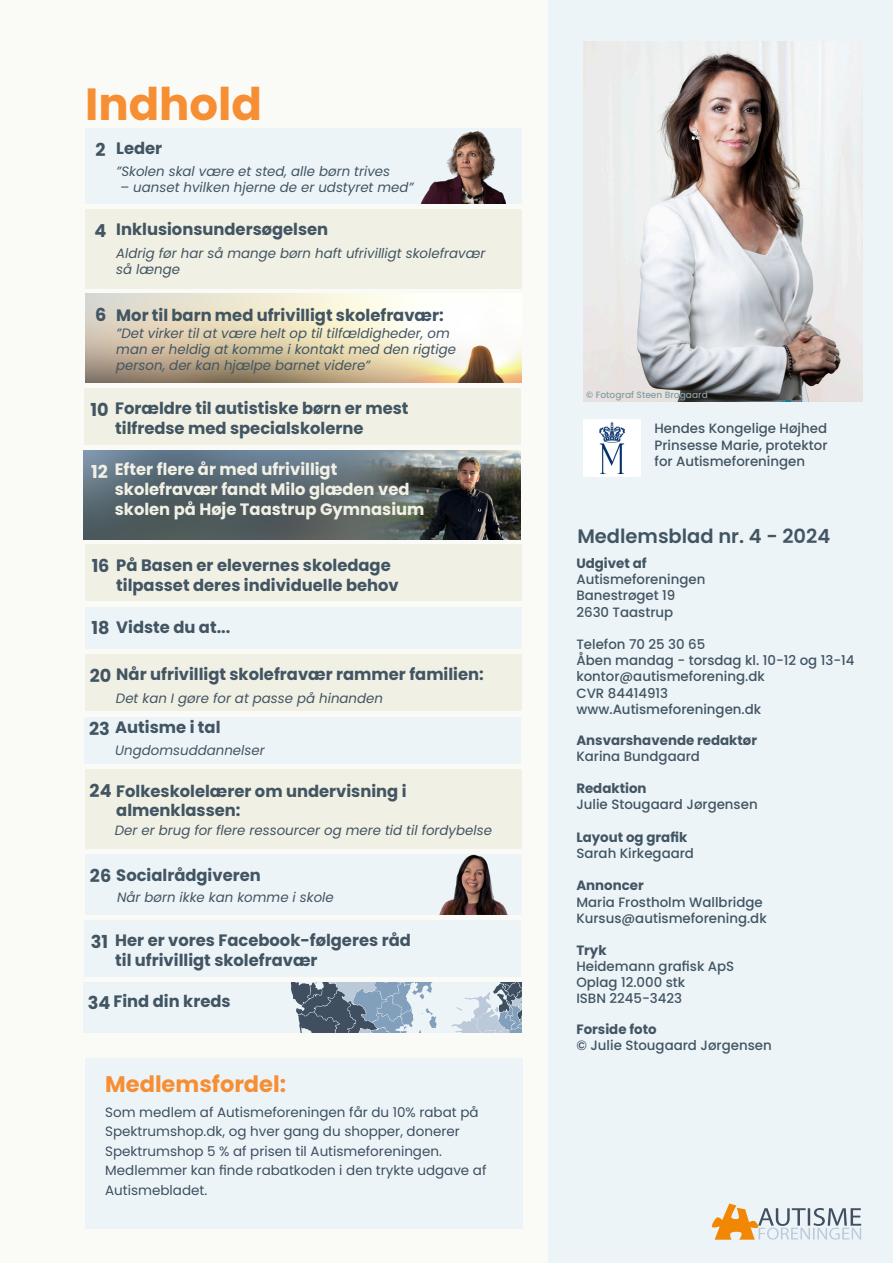
<style>
.page{position:relative;width:893px;height:1263px;background:#fafaf6}
.page>*{position:absolute;margin:0;border:0;box-sizing:border-box;transform-origin:0 0}
.t1{font:700 45px "Poppins";color:#f68f34}
.t2{font:700 22.5px "Poppins";color:#f68f34}
.t3{font:600 19.5px "Poppins";color:#425563}
.t4{font:700 17.85px "Poppins";color:#425563}
.t5{font:700 17.85px "Poppins";color:#f1f0e4}
.t6{font:700 16.5px "Poppins";color:#425563}
.t7{font:700 16.5px/19.8px "Poppins";color:#f1f0e4}
.t8{font:500 13.5px/16.2px "Poppins";color:#425563;text-align:justify}
.t9{font:italic 13.5px/16.2px "Poppins";color:#425563}
.t10{font:13.5px/19.5px "Poppins";color:#3c4f60}
.t11{font:700 13.5px "Poppins";color:#425563}
.t12{font:500 9.15px "Poppins";color:#849ea4}
.s1{font-size:17.85px}
</style>
<div class="page">
<div style="left:549px;top:0;width:344px;height:1263px;background:#edf4f8"></div>
<div style="left:85px;top:128px;width:437px;height:76px;background:#edf4f8"></div>
<img style="left:420px;top:131px;width:86px;height:73px">
<div style="left:85px;top:209px;width:437px;height:79px;background:#f1f0e4"></div>
<img style="left:85px;top:293px;width:437px;height:89px">
<div style="left:84px;top:388px;width:437px;height:56px;background:#f1f0e4"></div>
<div style="left:85px;top:545px;width:437px;height:56px;background:#f1f0e4"></div>
<div style="left:85px;top:769px;width:437px;height:80px;background:#f1f0e4"></div>
<div style="left:85px;top:854px;width:437px;height:60px;background:#edf4f8"></div>
<img style="left:439px;top:854px;width:69px;height:60px">
<div style="left:85px;top:607px;width:437px;height:41px;background:#edf4f8"></div>
<img style="left:84px;top:450px;width:437px;height:89px">
<div style="left:84px;top:920px;width:437px;height:56px;background:#edf4f8"></div>
<div style="left:84px;top:717px;width:437px;height:47px;background:#edf4f8"></div>
<div style="left:83px;top:982px;width:438px;height:50px;background:#edf4f8"></div>
<svg style="left:291px;top:982px;width:146px;height:50px"></svg>
<svg style="left:451px;top:982px;width:71px;height:50px"></svg>
<svg style="left:712px;top:1203px;width:149px;height:37px"></svg>
<img style="left:584px;top:41px;width:278px;height:361px">
<div style="left:584px;top:419px;width:57px;height:58px;background:#fff"></div>
<img style="left:600px;top:423px;width:25px;height:50px">
<div style="left:85px;top:654px;width:437px;height:56px;background:#f1f0e4"></div>
<div style="left:86px;top:1058px;width:437px;height:170px;background:#edf4f8"></div>
<p class="t1" style="left:85px;top:78px;width:178px">Indhold</p>
<p class="t4" style="left:96px;top:139px;width:12px">2</p>
<p class="t6" style="left:116px;top:139px;width:47px">Leder</p>
<p class="t9" style="left:116px;top:163px;width:275px">”Skolen skal være et sted, alle børn trives</p>
<p class="t9" style="left:120px;top:179px;width:295px">– uanset hvilken hjerne de er udstyret med”</p>
<p class="t4" style="left:95px;top:220px;width:13px">4</p>
<p class="t6" style="left:116px;top:220px;width:213px">Inklusionsundersøgelsen</p>
<p class="t9" style="left:116px;top:245px;width:370px">Aldrig før har så mange børn haft ufrivilligt skolefravær så længe</p>
<p class="t4" style="left:95px;top:304px;width:13px">6</p>
<p class="t6" style="left:116px;top:306px;width:329px">Mor til barn med ufrivilligt skolefravær:</p>
<p class="t9" style="left:116px;top:325px;width:341px">”Det virker til at være helt op til tilfældigheder, om man er heldig at komme i kontakt med den rigtige person, der kan hjælpe barnet videre”</p>
<p class="t6" style="left:90px;top:399px;width:320px"><span class="s1">10</span> Forældre til autistiske børn er mest</p>
<p class="t6" style="left:115px;top:419px;width:250px">tilfredse med specialskolerne</p>
<p class="t5" style="left:91px;top:461px;width:18px">12</p>
<p class="t7" style="left:115px;top:460px;width:311px">Efter flere år med ufrivilligt skolefravær fandt Milo glæden ved skolen på Høje Taastrup Gymnasium</p>
<p class="t6" style="left:92px;top:556px;width:301px"><span class="s1">16</span> På Basen er elevernes skoledage</p>
<p class="t6" style="left:116px;top:575px;width:284px">tilpasset deres individuelle behov</p>
<p class="t6" style="left:92px;top:617px;width:140px"><span class="s1">18</span> Vidste du at...</p>
<p class="t6" style="left:90px;top:665px;width:395px"><span class="s1">20</span> Når ufrivilligt skolefravær rammer familien:</p>
<p class="t9" style="left:116px;top:690px;width:269px">Det kan I gøre for at passe på hinanden</p>
<p class="t6" style="left:89px;top:718px;width:133px"><span class="s1">23</span> Autisme i tal</p>
<p class="t9" style="left:115px;top:742px;width:151px">Ungdomsuddannelser</p>
<p class="t6" style="left:90px;top:781px;width:318px"><span class="s1">24</span> Folkeskolelærer om undervisning i</p>
<p class="t6" style="left:116px;top:801px;width:126px">almenklassen:</p>
<p class="t9" style="left:115px;top:822px;width:379px">Der er brug for flere ressourcer og mere tid til fordybelse</p>
<p class="t6" style="left:90px;top:865px;width:172px"><span class="s1">26</span> Socialrådgiveren</p>
<p class="t9" style="left:117px;top:889px;width:218px">Når børn ikke kan komme i skole</p>
<p class="t6" style="left:91px;top:931px;width:321px"><span class="s1">31</span> Her er vores Facebook-følgeres råd</p>
<p class="t6" style="left:115px;top:951px;width:204px">til ufrivilligt skolefravær</p>
<p class="t6" style="left:88px;top:992px;width:144px"><span class="s1">34</span> Find din kreds</p>
<p class="t2" style="left:105px;top:1071px;width:182px">Medlemsfordel:</p>
<p class="t10" style="left:105px;top:1102px;width:375px">Som medlem af Autismeforeningen får du 10% rabat på<br>Spektrumshop.dk, og hver gang du shopper, donerer<br>Spektrumshop 5 % af prisen til Autismeforeningen.</p>
<p class="t10" style="left:105px;top:1161px;width:383px">Medlemmer kan finde rabatkoden i den trykte udgave af<br>Autismebladet.</p>
<p class="t12" style="left:586px;top:389px;width:123px">© Fotograf Steen Brogaard</p>
<p class="t8" style="left:655px;top:420px;width:174px">Hendes Kongelige Højhed Prinsesse Marie, protektor for Autismeforeningen</p>
<p class="t3" style="left:577px;top:525px;width:254px">Medlemsblad nr. 4 - 2024</p>
<p class="t11" style="left:576px;top:555px;width:72px">Udgivet af</p>
<p class="t8" style="left:576px;top:571px;width:130px">Autismeforeningen</p>
<p class="t8" style="left:576px;top:587px;width:101px">Banestrøget 19</p>
<p class="t8" style="left:576px;top:604px;width:98px">2630 Taastrup</p>
<p class="t8" style="left:576px;top:636px;width:131px">Telefon 70 25 30 65</p>
<p class="t8" style="left:576px;top:652px;width:280px">Åben mandag - torsdag kl. 10-12 og 13-14</p>
<p class="t8" style="left:576px;top:668px;width:190px">kontor@autismeforening.dk</p>
<p class="t8" style="left:576px;top:685px;width:93px">CVR 84414913</p>
<p class="t8" style="left:576px;top:701px;width:186px">www.Autismeforeningen.dk</p>
<p class="t11" style="left:576px;top:732px;width:182px">Ansvarshavende redaktør</p>
<p class="t8" style="left:576px;top:748px;width:125px">Karina Bundgaard</p>
<p class="t11" style="left:576px;top:781px;width:72px">Redaktion</p>
<p class="t8" style="left:576px;top:797px;width:183px">Julie Stougaard Jørgensen</p>
<p class="t11" style="left:576px;top:829px;width:113px">Layout og grafik</p>
<p class="t8" style="left:576px;top:845px;width:119px">Sarah Kirkegaard</p>
<p class="t11" style="left:576px;top:878px;width:69px">Annoncer</p>
<p class="t8" style="left:576px;top:894px;width:188px">Maria Frostholm Wallbridge</p>
<p class="t8" style="left:576px;top:910px;width:192px">Kursus@autismeforening.dk</p>
<p class="t11" style="left:576px;top:942px;width:32px">Tryk</p>
<p class="t8" style="left:576px;top:958px;width:159px">Heidemann grafisk ApS</p>
<p class="t8" style="left:576px;top:974px;width:110px">Oplag 12.000 stk</p>
<p class="t8" style="left:576px;top:990px;width:107px">ISBN 2245-3423</p>
<p class="t11" style="left:576px;top:1021px;width:82px">Forside foto</p>
<p class="t8" style="left:576px;top:1037px;width:197px">© Julie Stougaard Jørgensen</p>
</div>
